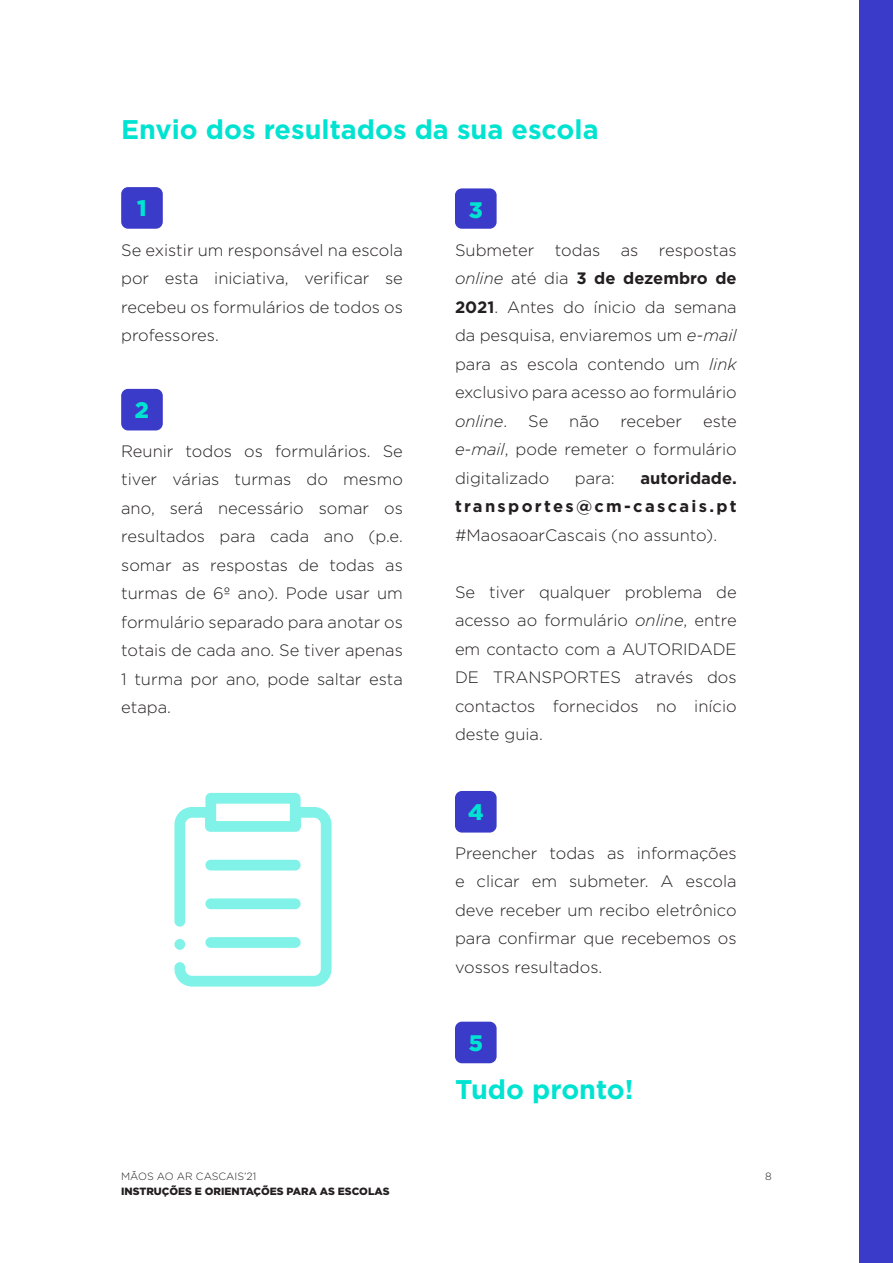
<style>
.page{position:relative;width:893px;height:1263px;background:#fff}
.page>*{position:absolute;margin:0;border:0;box-sizing:border-box;transform-origin:0 0}
.t1{font:700 27px "Gotham";color:#00e3d1}
.t2{font:900 22.5px "Gotham";color:#00e3d1}
.t3{font:300 16.5px/28.5px "Gotham";color:#231f20;text-align:justify}
.t4{font:700 16.5px/28.5px "Gotham";letter-spacing:.14em;color:#231f20;text-align:justify}
.t5{font:900 10.5px "Gotham";color:#231f20}
.t6{font:300 10.5px "Gotham";color:#231f20}
.s1{font-style:italic}
.s2{font-weight:700}
.s3{font-weight:300}
</style>
<div class="page">
<div style="left:859px;top:0;width:34px;height:1263px;background:#3b3bc9"></div>
<div style="left:121px;top:187px;width:42px;height:42px;background:#3b3bc9;border-radius:7px"></div>
<div style="left:121px;top:389px;width:42px;height:41px;background:#3b3bc9;border-radius:7px"></div>
<div style="left:455px;top:791px;width:42px;height:41px;background:#3b3bc9;border-radius:7px"></div>
<div style="left:455px;top:1022px;width:42px;height:41px;background:#3b3bc9;border-radius:7px"></div>
<div style="left:455px;top:188px;width:42px;height:41px;background:#3b3bc9;border-radius:7px"></div>
<svg style="left:174px;top:793px;width:158px;height:193px"></svg>
<div style="left:174px;top:939px;width:11px;height:11px;background:#80f2e8;border-radius:50%"></div>
<p class="t1" style="left:121px;top:111px;width:479px">Envio dos resultados da sua escola</p>
<p class="t2" style="left:137px;top:193px;width:11px">1</p>
<p class="t3" style="left:121px;top:235px;width:283px">Se existir um responsável na escola por esta iniciativa, verificar se recebeu os formulários de todos os professores.</p>
<p class="t2" style="left:135px;top:394px;width:16px">2</p>
<p class="t3" style="left:121px;top:436px;width:283px">Reunir todos os formulários. Se tiver várias turmas do mesmo ano, será necessário somar os resultados para cada ano (p.e. somar as respostas de todas as turmas de 6º ano). Pode usar um formulário separado para anotar os totais de cada ano. Se tiver apenas 1 turma por ano, pode saltar esta etapa.</p>
<p class="t6" style="left:121px;top:1169px;width:137px">MÃOS AO AR CASCAIS’21</p>
<p class="t5" style="left:121px;top:1183px;width:270px">INSTRUÇÕES E ORIENTAÇÕES PARA AS ESCOLAS</p>
<p class="t2" style="left:469px;top:194px;width:15px">3</p>
<p class="t3" style="left:455px;top:235px;width:283px">Submeter todas as respostas <span class="s1">online</span> até dia <span class="s2">3 de dezembro de 2021</span>. Antes do ínicio da semana da pesquisa, enviaremos um <span class="s1">e-mail </span>para as escola contendo um <span class="s1">link </span>exclusivo para acesso ao formulário <span class="s1">online</span>.</p>
<p class="t3" style="left:528px;top:406px;width:22px">Se</p>
<p class="t3" style="left:569px;top:406px;width:32px">não</p>
<p class="t3" style="left:620px;top:406px;width:63px">receber</p>
<p class="t3" style="left:455px;top:406px;width:283px;text-indent:248px">este <span class="s1">e-mail</span>, pode remeter o formulário digitalizado</p>
<p class="t4" style="left:455px;top:463px;width:283px;text-indent:185px">autoridade. transportes@cm-cascais.pt <span class="s3">#MaosaoarCascais (no assunto).</span></p>
<p class="t3" style="left:575px;top:463px;width:41px">para:</p>
<p class="t3" style="left:455px;top:577px;width:283px">Se tiver qualquer problema de acesso ao formulário <span class="s1">online</span>, entre em contacto com a AUTORIDADE DE TRANSPORTES através dos contactos fornecidos no início deste guia.</p>
<p class="t2" style="left:468px;top:796px;width:17px">4</p>
<p class="t3" style="left:455px;top:838px;width:283px">Preencher todas as informações e clicar em submeter. A escola deve receber um recibo eletrônico para confirmar que recebemos os vossos resultados.</p>
<p class="t2" style="left:469px;top:1027px;width:16px">5</p>
<p class="t1" style="left:455px;top:1071px;width:180px">Tudo pronto!</p>
<p class="t6" style="left:765px;top:1169px;width:8px">8</p>
</div>
